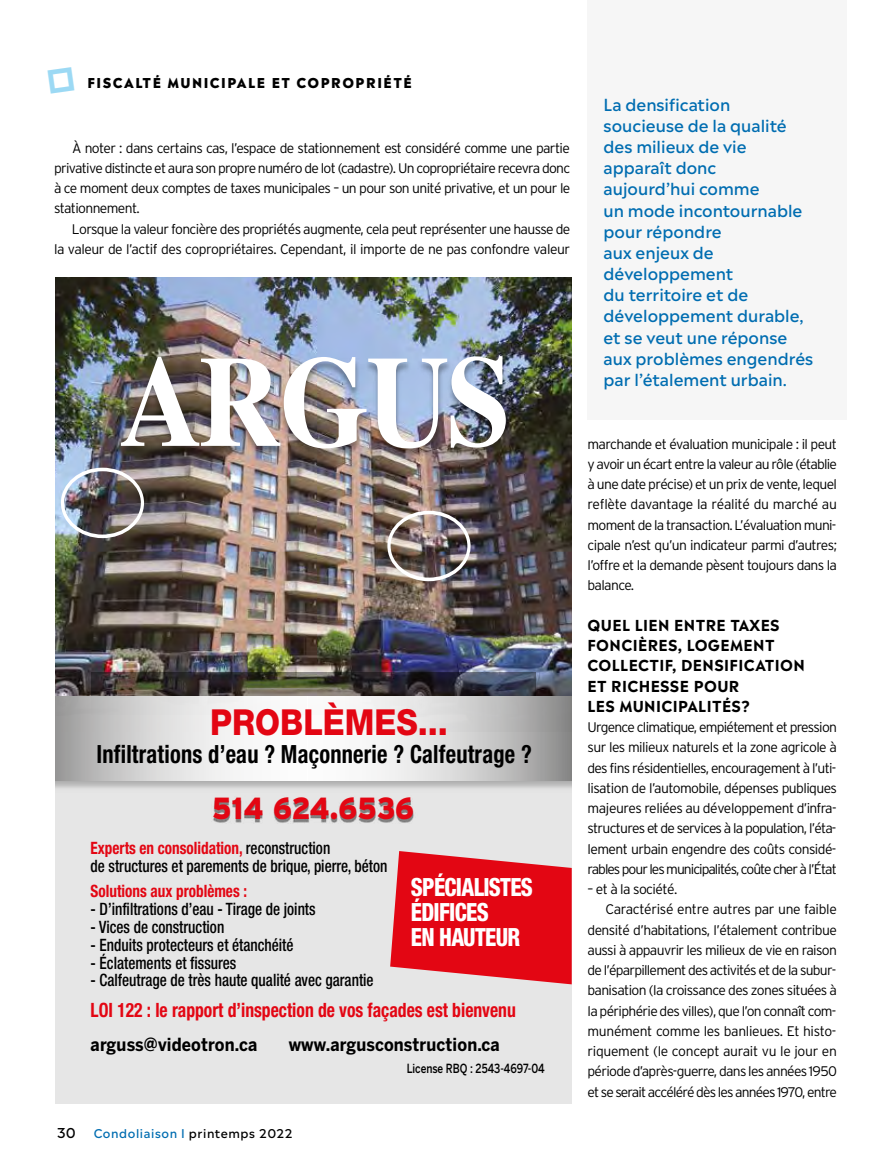
<style>
.page{position:relative;width:891px;height:1175px;background:#fff}
.page>*{position:absolute;margin:0;border:0;box-sizing:border-box;transform-origin:0 0}
.t1{font:700 129.15px "Times";letter-spacing:-.025em;color:#fff;scale:.89 1}
.t2{font:800 35.85px "Helvetica Neue";color:#e30613;scale:.89 1}
.t3{font:900 30.6px "Interstate";color:#e30613;scale:.89 1}
.t4{font:700 condensed 25.05px "Helvetica Neue";letter-spacing:.01em;color:#000;scale:.89 1}
.t5{font:800 condensed 25.05px/25px "Helvetica Neue";letter-spacing:-.03em;color:#fff;scale:.89 1}
.t6{font:700 condensed 19.8px "Helvetica Neue";color:#e30613;scale:.89 1}
.t7{font:700 18px "Benton Sans";letter-spacing:.01em;color:#000;scale:.89 1}
.t8{font:500 condensed 17.1px/18px "Helvetica Neue";color:#000;scale:.89 1}
.t9{font:700 condensed 17.1px "Helvetica Neue";color:#e30613;scale:.89 1}
.t10{font:500 16.5px/21.1px "Madera";color:#006db1}
.t11{font:700 15px/20.2px "Madera";letter-spacing:.025em;color:#000}
.t12{font:300 13.8px/20.2px "Interstate";letter-spacing:-.045em;color:#000;text-align:justify}
.t13{font:300 13.8px "Interstate";letter-spacing:-.025em;color:#000}
.t14{font:300 13.8px "Interstate";letter-spacing:-.02em;color:#000}
.t15{font:800 13.5px "Madera";letter-spacing:.11em;color:#000}
.t16{font:500 13.5px "Madera";color:#000}
.t17{font:500 12.6px "Benton Sans";color:#000;scale:.8 1}
.t18{font:500 12px "Madera";letter-spacing:.05em;color:#006db1}
.s1{font-weight:700;color:#e30613}
.s2{color:#000}
</style>
<div class="page">
<div style="left:588px;top:0;width:259px;height:419px;background:#f6f6f6"></div>
<div style="left:56px;top:278px;width:516px;height:825px;background:#e6e6e6"></div>
<img style="left:56px;top:278px;width:516px;height:413px">
<img style="left:56px;top:306px;width:516px;height:240px">
<div style="left:92px;top:672px;width:444px;height:42px;background:#000;opacity:.4"></div>
<img style="left:213px;top:800px;width:201px;height:23px">
<img style="left:56px;top:691px;width:516px;height:97px">
<svg style="left:307px;top:696px;width:265px;height:84px"></svg>
<svg style="left:56px;top:696px;width:251px;height:84px"></svg>
<img style="left:387px;top:511px;width:84px;height:70px">
<img style="left:61px;top:467px;width:83px;height:71px">
<svg style="left:390px;top:851px;width:182px;height:133px;background:#e32732"></svg>
<p class="t15" style="left:87px;top:71px;width:326px">FISCALTÉ MUNICIPALE ET COPROPRIÉTÉ</p>
<p class="t12" style="left:54px;top:137px;width:518px;text-indent:18px">À noter : dans certains cas, l’espace de stationnement est considéré comme une partie privative distincte et aura son propre numéro de lot (cadastre). Un copropriétaire recevra donc à ce moment deux comptes de taxes municipales – un pour son unité privative, et un pour le stationnement.</p>
<p class="t12" style="left:54px;top:218px;width:518px;text-align:right">Lorsque la valeur foncière des propriétés augmente, cela peut représenter une hausse de<br>la valeur de l’actif des copropriétaires. Cependant, il importe de ne pas confondre valeur</p>
<h1 class="t1" style="left:119px;top:278px;width:442px">ARGUS</h1>
<h2 class="t2" style="left:210px;top:700px;width:269px">PROBLÈMES...</h2>
<h3 class="t4" style="left:96px;top:738px;width:491px">Infiltrations d’eau ? Maçonnerie ? Calfeutrage ?</h3>
<h3 class="t3" style="left:212px;top:791px;width:228px">514 624.6536</h3>
<p class="t8" style="left:91px;top:838px;width:335px"><span class="s1">Experts en consolidation,</span> reconstruction<br>de structures et parements de brique, pierre, béton</p>
<p class="t9" style="left:91px;top:880px;width:177px">Solutions aux problèmes :</p>
<p class="t8" style="left:91px;top:899px;width:254px">- D’infiltrations d’eau - Tirage de joints</p>
<p class="t8" style="left:91px;top:917px;width:152px">- Vices de construction</p>
<p class="t8" style="left:91px;top:935px;width:230px">- Enduits protecteurs et étanchéité</p>
<p class="t8" style="left:91px;top:953px;width:165px">- Éclatements et fissures</p>
<p class="t8" style="left:91px;top:971px;width:320px">- Calfeutrage de très haute qualité avec garantie</p>
<h3 class="t6" style="left:91px;top:998px;width:479px">LOI 122 : le rapport d’inspection de vos façades est bienvenu</h3>
<h3 class="t7" style="left:91px;top:1033px;width:189px">arguss@videotron.ca</h3>
<h3 class="t7" style="left:289px;top:1033px;width:239px">www.argusconstruction.ca</h3>
<p class="t17" style="left:407px;top:1060px;width:174px">License RBQ : 2543-4697-04</p>
<h3 class="t5" style="left:411px;top:874px;width:139px">SPÉCIALISTES<br>ÉDIFICES<br>EN HAUTEUR</h3>
<p class="t16" style="left:57px;top:1121px;width:20px">30</p>
<p class="t18" style="left:94px;top:1123px;width:200px">Condoliaison I <span class="s2">printemps 2022</span></p>
<p class="t10" style="left:604px;top:92px;width:211px">La densification soucieuse de la qualité des milieux de vie apparaît donc<br>aujourd’hui comme<br>un mode incontournable pour répondre<br>aux enjeux de développement<br>du territoire et de développement durable, et se veut une réponse aux problèmes engendrés par l’étalement urbain.</p>
<p class="t12" style="left:588px;top:433px;width:251px">marchande et évaluation municipale : il peut y avoir un écart entre la valeur au rôle (établie à une date précise) et un prix de vente, lequel reflète davantage la réalité du marché au moment de la transaction. L’évaluation muni - cipale n’est qu’un indicateur parmi d’au tres; l’offre et la demande pèsent toujours dans la balance.</p>
<p class="t11" style="left:588px;top:613px;width:219px">QUEL LIEN ENTRE TAXES<br>FONCIÈRES, LOGEMENT<br>COLLECTIF, DENSIFICATION<br>ET RICHESSE POUR<br>LES MUNICIPALITÉS?</p>
<p class="t12" style="left:588px;top:717px;width:251px">Urgence climatique, empiétement et pression sur les milieux naturels et la zone agricole à des fins résidentielles, encouragement à l’uti - lisation de l’automobile, dépenses publi ques majeures reliées au développement d’infra - structures et de services à la population, l’éta - lement urbain engendre des coûts considé - rables pour les municipalités, coûte cher à l’État</p>
<p class="t12" style="left:588px;top:879px;width:91px">– et à la société.</p>
<p class="t13" style="left:606px;top:901px;width:233px">Caractérisé entre autres par une faible</p>
<p class="t12" style="left:588px;top:919px;width:251px">densité d’habitations, l’étalement contribue</p>
<p class="t12" style="left:588px;top:939px;width:251px">aussi à appauvrir les milieux de vie en raison</p>
<p class="t12" style="left:588px;top:960px;width:250px">de l’éparpillement des activités et de la subur -</p>
<p class="t12" style="left:588px;top:980px;width:251px">banisation (la croissance des zones situées à</p>
<p class="t12" style="left:588px;top:1000px;width:250px">la périphérie des villes), que l’on connaît com -</p>
<p class="t13" style="left:588px;top:1023px;width:250px">munément comme les banlieues. Et histo -</p>
<p class="t14" style="left:588px;top:1043px;width:251px">riquement (le concept aurait vu le jour en</p>
<p class="t12" style="left:588px;top:1061px;width:251px">période d’après-guerre, dans les années 1950</p>
<p class="t12" style="left:588px;top:1081px;width:251px">et se serait accéléré dès les années 1970, entre</p>
</div>
